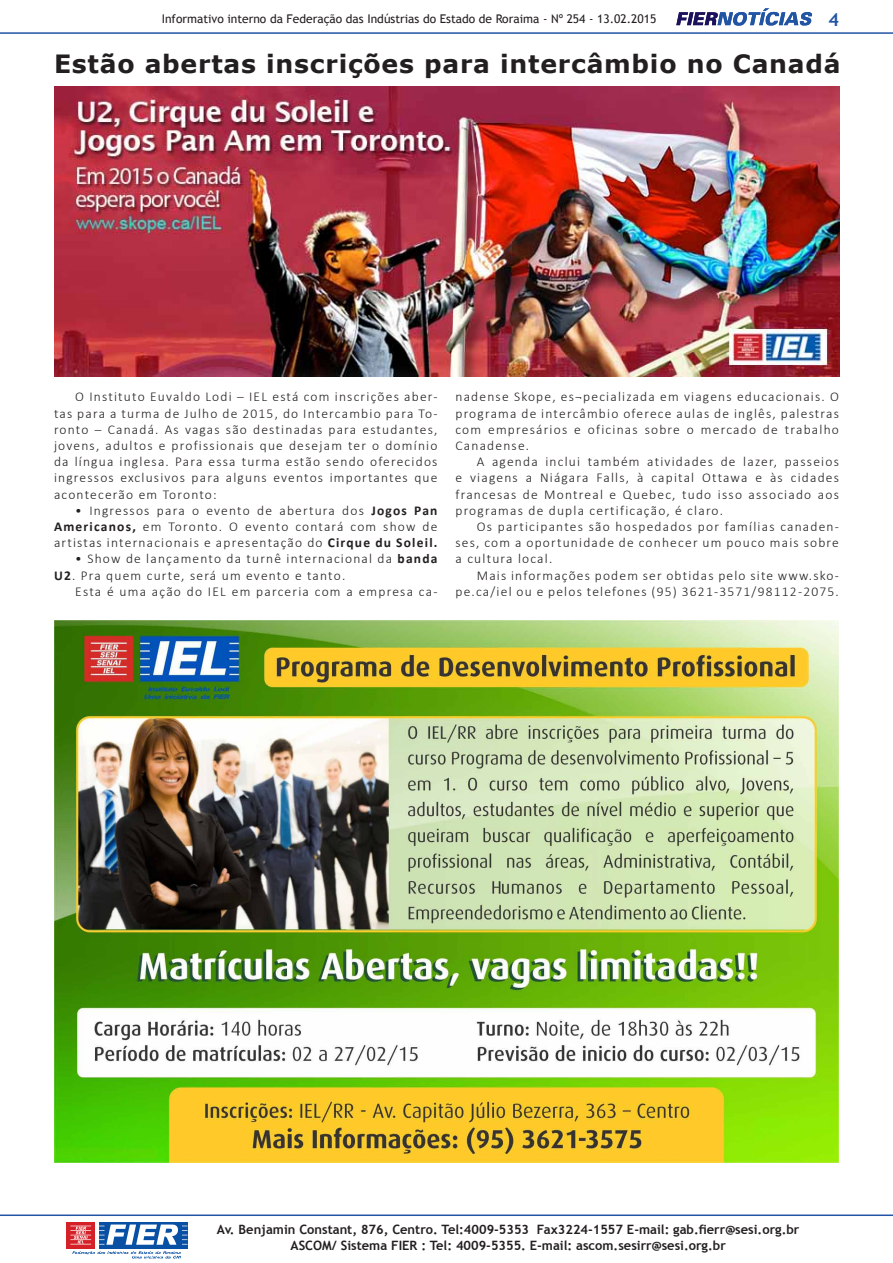
<style>
.page{position:relative;width:893px;height:1263px;background:#fff}
.page>*{position:absolute;margin:0;border:0;box-sizing:border-box;transform-origin:0 0}
.t1{font:700 25.2px "Verdana";letter-spacing:.03em;color:#231f20}
.t2{font:700 18px "Trebuchet MS";color:#2254a4}
.t3{font:300 13.5px/16.2px "Calibri";letter-spacing:.09em;color:#231f20;text-align:justify}
.t4{font:700 12.9px "Trebuchet MS";color:#231f20}
.t5{font:12px "Trebuchet MS";color:#231f20}
.s1{font-weight:700}
</style>
<div class="page">
<svg style="left:676px;top:8px;width:136px;height:18px"></svg>
<hr style="left:0;top:32px;width:893px;height:2px;background:#2254a4">
<img style="left:54px;top:621px;width:785px;height:541px">
<img style="left:54px;top:86px;width:786px;height:291px">
<hr style="left:0;top:1214px;width:893px;height:2px;background:#2254a4">
<div style="left:99px;top:1222px;width:89px;height:26px;background:#0850a3"></div>
<div style="left:67px;top:1222px;width:28px;height:26px;background:#d62027"></div>
<svg style="left:70px;top:1225px;width:21px;height:20px"></svg>
<svg style="left:99px;top:1224px;width:89px;height:21px"></svg>
<svg style="left:72px;top:1251px;width:109px;height:7px"></svg>
<p class="t5" style="left:162px;top:11px;width:496px">Informativo interno da Federação das Indústrias do Estado de Roraima - Nº 254 - 13.02.2015</p>
<h2 class="t2" style="left:828px;top:8px;width:12px">4</h2>
<p class="t1" style="left:54px;top:46px;width:788px">Estão abertas inscrições para intercâmbio no Canadá</p>
<p class="t3" style="left:54px;top:389px;width:385px;text-indent:21px">O Instituto Euvaldo Lodi – IEL está com inscrições aber&shy;tas para a turma de Julho de 2015, do Intercambio para To&shy;ronto – Canadá. As vagas são destinadas para estudantes, jovens, adultos e profissionais que desejam ter o domínio da língua inglesa. Para essa turma estão sendo oferecidos ingressos exclusivos para alguns eventos importantes que acontecerão em Toronto:</p>
<p class="t3" style="left:54px;top:502px;width:385px;text-indent:21px">• Ingressos para o evento de abertura dos <span class="s1">Jogos Pan Americanos,</span> em Toronto. O evento contará com show de artistas internacionais e apresentação do <span class="s1">Cirque du Soleil.</span></p>
<p class="t3" style="left:54px;top:551px;width:385px;text-indent:21px">• Show de lançamento da turnê internacional da <span class="s1">banda<br>U2</span>. Pra quem curte, será um evento e tanto.</p>
<p class="t3" style="left:75px;top:583px;width:364px">Esta é uma ação do IEL em parceria com a empresa ca-</p>
<p class="t3" style="left:455px;top:389px;width:385px">nadense Skope, es¬pecializada em viagens educacionais. O programa de intercâmbio oferece aulas de inglês, palestras com empresários e oficinas sobre o mercado de trabalho Canadense.</p>
<p class="t3" style="left:455px;top:453px;width:385px;text-indent:21px">A agenda inclui também atividades de lazer, passeios e viagens a Niágara Falls, à capital Ottawa e às cidades francesas de Montreal e Quebec, tudo isso associado aos programas de dupla certificação, é claro.</p>
<p class="t3" style="left:455px;top:518px;width:385px;text-indent:21px">Os participantes são hospedados por famílias canaden&shy;ses, com a oportunidade de conhecer um pouco mais sobre a cultura local.</p>
<p class="t3" style="left:455px;top:567px;width:385px;text-align:right">Mais informações podem ser obtidas pelo site www.sko&shy;pe.ca/iel ou e pelos telefones (95) 3621-3571/98112-2075.</p>
<p class="t4" style="left:217px;top:1222px;width:584px">Av. Benjamin Constant, 876, Centro. Tel:4009-5353 Fax3224-1557 E-mail: gab.fierr@sesi.org.br</p>
<p class="t4" style="left:291px;top:1237px;width:437px">ASCOM/ Sistema FIER : Tel: 4009-5355. E-mail: ascom.sesirr@sesi.org.br</p>
</div>
